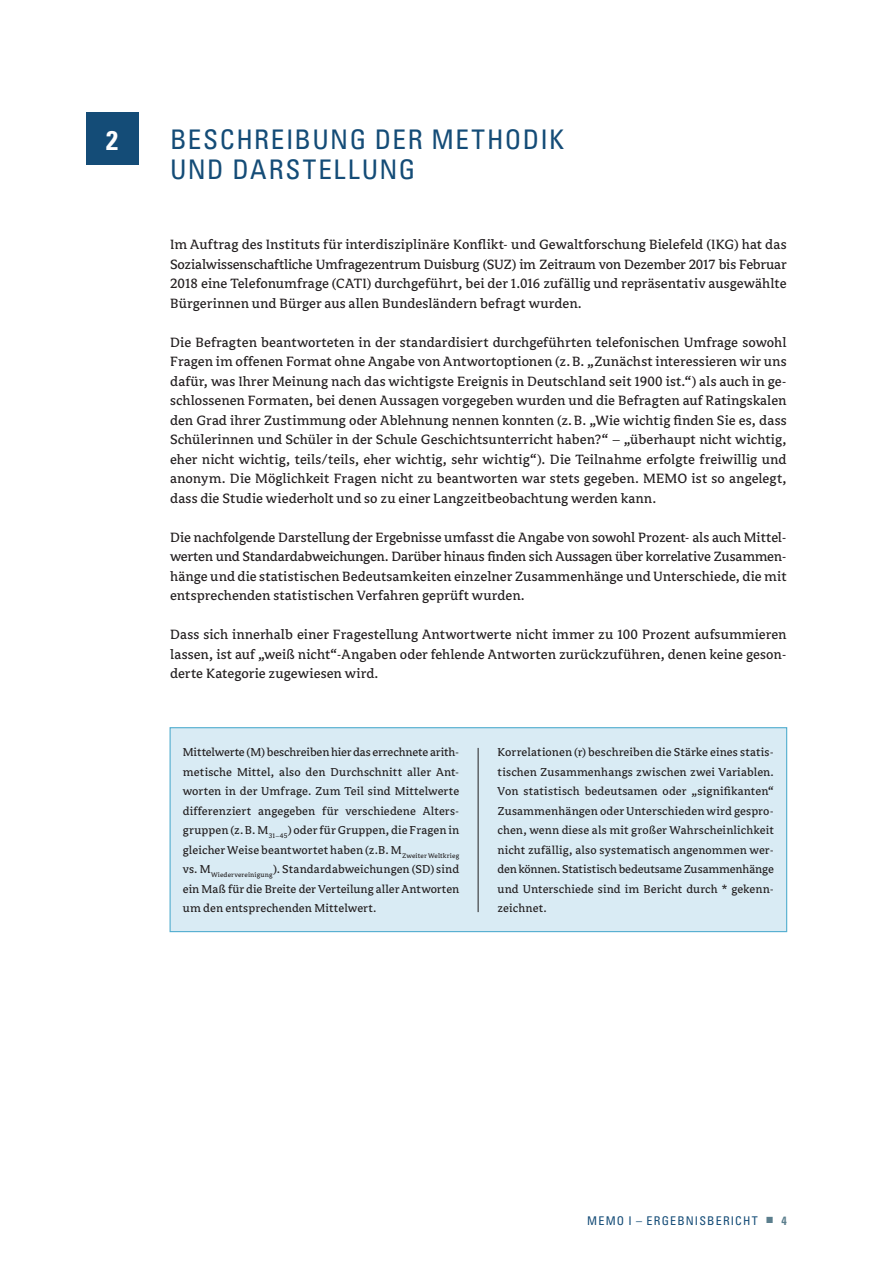
<style>
.page{position:relative;width:893px;height:1263px;background:#fff}
.page>*{position:absolute;margin:0;border:0;box-sizing:border-box;transform-origin:0 0}
.t1{font:condensed 27px/30px "Univers";letter-spacing:.055em;color:#144c77}
.t2{font:700 condensed 27px "Univers";color:#fff}
.t3{font:15px/19.5px "Avance Pro";color:#231f20;text-align:justify}
.t4{font:12.75px/19.5px "Avance Pro";letter-spacing:.005em;color:#231f20;text-align:justify}
.t5{font:condensed 12px "Univers";letter-spacing:.095em;color:#144c77}
.s1{font-family:"Avance Pro";font-style:italic;font-stretch:normal;color:#5b7e8d}
.s2{font-weight:700;color:#5b7e8d}
</style>
<div class="page">
<div style="left:170px;top:727px;width:617px;height:205px;background:#d9ebf4;border:1px solid #51adcf"></div>
<hr style="left:478px;top:748px;width:1px;height:164px;background:#231f20">
<div style="left:86px;top:113px;width:52px;height:52px;background:#144c77"></div>
<h1 class="t2" style="left:106px;top:123px;width:13px">2</h1>
<h1 class="t1" style="left:170px;top:124px;width:395px">BESCHREIBUNG DER METHODIK<br>UND DARSTELLUNG</h1>
<p class="t3" style="left:170px;top:235px;width:618px">Im Auftrag des Instituts für interdisziplinäre Konflikt- und Gewaltforschung Bielefeld (IKG) hat das Sozialwissenschaftliche Umfragezentrum Duisburg (SUZ) im Zeitraum von Dezember 2017 bis Februar 2018 eine Telefonumfrage (CATI) durchgeführt, bei der 1.016 zufällig und repräsentativ ausgewählte Bürgerinnen und Bürger aus allen Bundesländern befragt wurden.</p>
<p class="t3" style="left:170px;top:332px;width:618px">Die Befragten beantworteten in der standardisiert durchgeführten telefonischen Umfrage sowohl Fragen im offenen Format ohne Angabe von Antwortoptionen (z.B. „Zunächst interessieren wir uns dafür, was Ihrer Meinung nach das wichtigste Ereignis in Deutschland seit 1900 ist.“) als auch in ge&shy;schlossenen Formaten, bei denen Aussagen vorgegeben wurden und die Befragten auf Ratingskalen den Grad ihrer Zustimmung oder Ablehnung nennen konnten (z.B. „Wie wichtig finden Sie es, dass Schülerinnen und Schüler in der Schule Geschichtsunterricht haben?“ – „überhaupt nicht wichtig, eher nicht wichtig, teils/teils, eher wichtig, sehr wichtig“). Die Teilnahme erfolgte freiwillig und anonym. Die Möglichkeit Fragen nicht zu beantworten war stets gegeben. MEMO ist so angelegt, dass die Studie wiederholt und so zu einer Langzeitbeobachtung werden kann.</p>
<p class="t3" style="left:170px;top:527px;width:618px">Die nachfolgende Darstellung der Ergebnisse umfasst die Angabe von sowohl Prozent- als auch Mittel&shy;werten und Standardabweichungen. Darüber hinaus finden sich Aussagen über korrelative Zusammen&shy;hänge und die statistischen Bedeutsamkeiten einzelner Zusammenhänge und Unterschiede, die mit entsprechenden statistischen Verfahren geprüft wurden.</p>
<p class="t3" style="left:170px;top:625px;width:618px">Dass sich innerhalb einer Fragestellung Antwortwerte nicht immer zu 100 Prozent aufsummieren lassen, ist auf „weiß nicht“-Angaben oder fehlende Antworten zurückzuführen, denen keine geson&shy;derte Kategorie zugewiesen wird.</p>
<p class="t4" style="left:183px;top:743px;width:278px">Mittelwerte (M) beschreiben hier das errechnete arith&shy;metische Mittel, also den Durchschnitt aller Ant&shy;worten in der Umfrage. Zum Teil sind Mittelwerte differenziert angegeben für verschiedene Alters&shy;gruppen (z.B. M<sub>31–45</sub>) oder für Gruppen, die Fragen in gleicher Weise beantwortet haben (z.B. M<sub>Zweiter</sub> <sub>Weltkrieg </sub>vs. M<sub>Wiedervereinigung</sub>). Standardabweichungen (SD) sind ein Maß für die Breite der Verteilung aller Antworten um den entsprechenden Mittelwert.</p>
<p class="t4" style="left:497px;top:743px;width:278px">Korrelationen (r) beschreiben die Stärke eines statis&shy;tischen Zusammenhangs zwischen zwei Variablen.<br>Von statistisch bedeutsamen oder „signifikanten“ Zusammenhängen oder Unterschieden wird gespro&shy;chen, wenn diese als mit großer Wahrscheinlichkeit nicht zufällig, also systematisch angenommen wer&shy;den können. Statistisch bedeutsame Zusammenhänge und Unterschiede sind im Bericht durch * gekenn&shy;zeichnet.</p>
<p class="t5" style="left:587px;top:1213px;width:201px">MEMO I – ERGEBNISBERICHT <span class="s1">▪</span> <span class="s2">4</span></p>
</div>
